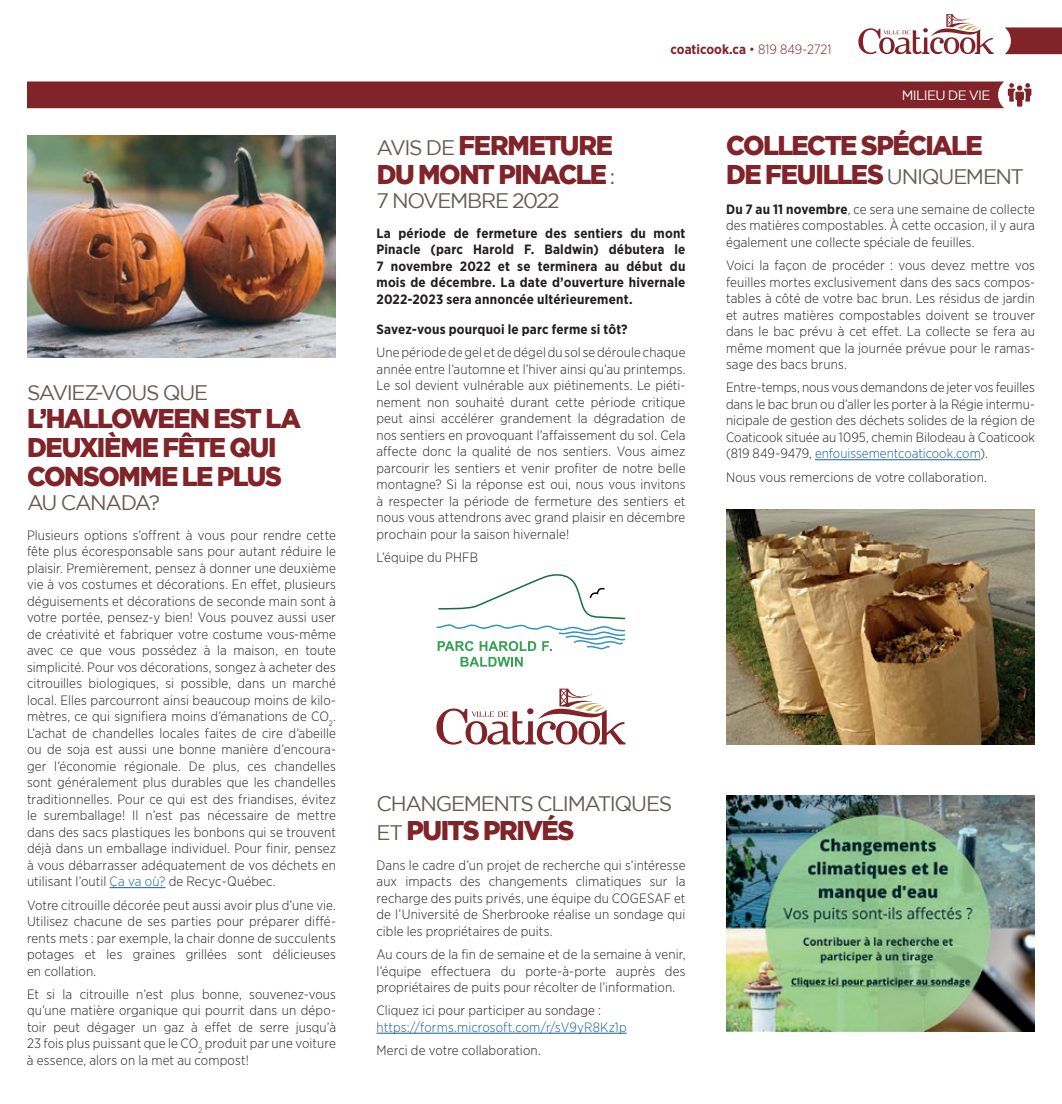
<style>
.page{position:relative;width:1062px;height:1104px;background:#fff}
.page>*{position:absolute;margin:0;border:0;box-sizing:border-box;transform-origin:0 0}
.t1{font:900 27px/28.5px "Gotham";letter-spacing:-.06em;color:#802429;scale:.96 1}
.t2{font:21px "Gotham";letter-spacing:-.065em;color:#655c56}
.t3{font:300 13.5px/16.5px "Gotham Narrow";letter-spacing:.01em;color:#231f20;text-align:justify}
.t4{font:700 13.5px/16.5px "Gotham Narrow";letter-spacing:.015em;color:#231f20;text-align:justify}
.t5{font:300 13.5px "Gotham Narrow";letter-spacing:.005em;color:#175d9e}
.t6{font:700 13.5px "Gotham Narrow";color:#802429}
.t7{font:13.5px "Gotham";letter-spacing:-.045em;color:#fff}
.s1{color:#175d9e}
.s2{font-weight:300}
.s3{font-weight:400;font-size:21px;color:#655c56}
.s4{font-weight:700}
</style>
<div class="page">
<svg style="left:858px;top:14px;width:136px;height:40px"></svg>
<svg style="left:436px;top:688px;width:189px;height:56px"></svg>
<svg style="left:1005px;top:27px;width:57px;height:27px;background:#8a363b"></svg>
<div style="left:27px;top:81px;width:1004px;height:27px;background:#802429"></div>
<hr style="left:110px;top:887px;width:56px;height:1px;background:#175d9e">
<img style="left:27px;top:135px;width:309px;height:222px">
<img style="left:726px;top:509px;width:309px;height:235px">
<img style="left:726px;top:795px;width:309px;height:236px">
<hr style="left:815px;top:459px;width:165px;height:1px;background:#175d9e">
<hr style="left:376px;top:1032px;width:251px;height:1px;background:#175d9e">
<svg style="left:436px;top:574px;width:190px;height:92px"></svg>
<h2 class="t2" style="left:27px;top:381px;width:183px">SAVIEZ-VOUS QUE</h2>
<h1 class="t1" style="left:27px;top:404px;width:287px">L’HALLOWEEN EST LA<br>DEUXIÈME FÊTE QUI<br>CONSOMME LE PLUS</h1>
<h2 class="t2" style="left:27px;top:490px;width:134px">AU CANADA?</h2>
<p class="t3" style="left:27px;top:526px;width:311px">Plusieurs options s’offrent à vous pour rendre cette fête plus écoresponsable sans pour autant réduire le plaisir. Premièrement, pensez à donner une deuxième vie à vos costumes et décorations. En effet, plusieurs déguisements et décorations de seconde main sont à votre portée, pensez-y bien! Vous pouvez aussi user de créativité et fabriquer votre costume vous-même avec ce que vous possédez à la maison, en toute simplicité. Pour vos décorations, songez à acheter des citrouilles biologiques, si possible, dans un marché local. Elles parcourront ainsi beaucoup moins de kilo&shy;mètres, ce qui signifiera moins d’émanations de CO<sub>2</sub>.<br>L’achat de chandelles locales faites de cire d’abeille ou de soja est aussi une bonne manière d’encoura&shy;ger l’économie régionale. De plus, ces chandelles sont généralement plus durables que les chandelles traditionnelles. Pour ce qui est des friandises, évitez le suremballage! Il n’est pas nécessaire de mettre dans des sacs plastiques les bonbons qui se trouvent déjà dans un emballage individuel. Pour finir, pensez à vous débarrasser adéquatement de vos déchets en utilisant l’outil <span class="s1">Ça va où?</span> de Recyc-Québec.</p>
<p class="t3" style="left:27px;top:895px;width:311px">Votre citrouille décorée peut aussi avoir plus d’une vie.<br>Utilisez chacune de ses parties pour préparer diffé&shy;rents mets : par exemple, la chair donne de succulents potages et les graines grillées sont délicieuses en collation.</p>
<p class="t3" style="left:27px;top:985px;width:311px">Et si la citrouille n’est plus bonne, souvenez-vous qu’une matière organique qui pourrit dans un dépo&shy;toir peut dégager un gaz à effet de serre jusqu’à 23 fois plus puissant que le CO<sub>2</sub> produit par une voiture à essence, alors on la met au compost!</p>
<p class="t6" style="left:671px;top:41px;width:162px">coaticook.ca <span class="s2">• 819 849-2721</span></p>
<p class="t7" style="left:902px;top:87px;width:90px">MILIEU DE VIE</p>
<h1 class="t1" style="left:377px;top:131px;width:250px"><span class="s3">AVIS DE</span> FERMETURE<br>DU MONT PINACLE <span class="s3">:</span></h1>
<h2 class="t2" style="left:376px;top:188px;width:185px">7 NOVEMBRE 2022</h2>
<p class="t4" style="left:376px;top:224px;width:310px">La période de fermeture des sentiers du mont Pinacle (parc Harold F. Baldwin) débutera le 7 novembre 2022 et se terminera au début du mois de décembre. La date d’ouverture hivernale 2022-2023 sera annoncée ultérieurement.</p>
<p class="t4" style="left:376px;top:320px;width:253px">Savez-vous pourquoi le parc ferme si tôt?</p>
<p class="t3" style="left:376px;top:343px;width:311px">Une période de gel et de dégel du sol se déroule chaque année entre l’automne et l’hiver ainsi qu’au printemps.<br>Le sol devient vulnérable aux piétinements. Le piéti&shy;nement non souhaité durant cette période critique peut ainsi accélérer grandement la dégradation de nos sentiers en provoquant l’affaissement du sol. Cela affecte donc la qualité de nos sentiers. Vous aimez parcourir les sentiers et venir profiter de notre belle montagne? Si la réponse est oui, nous vous invitons à respecter la période de fermeture des sentiers et nous vous attendrons avec grand plaisir en décembre prochain pour la saison hivernale!</p>
<p class="t3" style="left:376px;top:548px;width:103px">L’équipe du PHFB</p>
<h1 class="t1" style="left:726px;top:131px;width:312px">COLLECTE SPÉCIALE<br>DE FEUILLES <span class="s3">UNIQUEMENT</span></h1>
<p class="t3" style="left:726px;top:200px;width:311px"><span class="s4">Du 7 au 11 novembre</span>, ce sera une semaine de collecte des matières compostables. À cette occasion, il y aura également une collecte spéciale de feuilles.</p>
<p class="t3" style="left:726px;top:256px;width:311px">Voici la façon de procéder : vous devez mettre vos feuilles mortes exclusivement dans des sacs compos&shy;tables à côté de votre bac brun. Les résidus de jardin et autres matières compostables doivent se trouver dans le bac prévu à cet effet. La collecte se fera au même moment que la journée prévue pour le ramas&shy;sage des bacs bruns.</p>
<p class="t3" style="left:726px;top:379px;width:310px">Entre-temps, nous vous demandons de jeter vos feuilles dans le bac brun ou d’aller les porter à la Régie intermu&shy;nicipale de gestion des déchets solides de la région de Coaticook située au 1095, chemin Bilodeau à Coaticook (819 849-9479, <span class="s1">enfouissementcoaticook.com</span>).</p>
<p class="t3" style="left:726px;top:468px;width:263px">Nous vous remercions de votre collaboration.</p>
<h2 class="t2" style="left:377px;top:791px;width:297px">CHANGEMENTS CLIMATIQUES</h2>
<h1 class="t1" style="left:377px;top:815px;width:208px"><span class="s3">ET</span> PUITS PRIVÉS</h1>
<p class="t3" style="left:376px;top:856px;width:311px">Dans le cadre d’un projet de recherche qui s’intéresse aux impacts des changements climatiques sur la recharge des puits privés, une équipe du COGESAF et de l’Université de Sherbrooke réalise un sondage qui cible les propriétaires de puits.</p>
<p class="t3" style="left:376px;top:945px;width:310px">Au cours de la fin de semaine et de la semaine à venir, l’équipe effectuera du porte-à-porte auprès des propriétaires de puits pour récolter de l’information.</p>
<p class="t3" style="left:376px;top:1001px;width:226px">Cliquez ici pour participer au sondage :</p>
<p class="t5" style="left:376px;top:1018px;width:252px">https://forms.microsoft.com/r/sV9yR8Kz1p</p>
<p class="t3" style="left:376px;top:1041px;width:166px">Merci de votre collaboration.</p>
</div>
